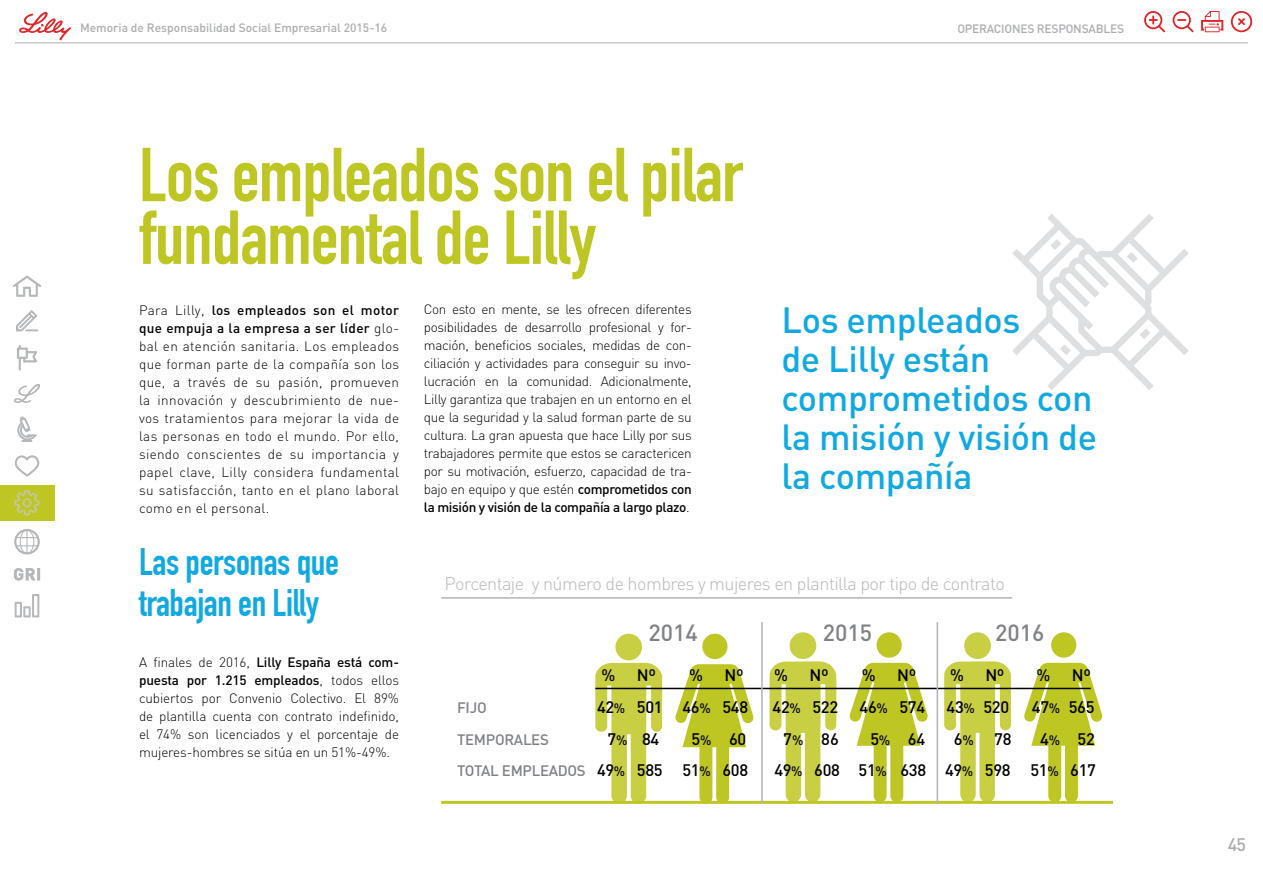
<style>
.page{position:relative;width:1263px;height:893px;background:#fff}
.page>*{position:absolute;margin:0;border:0;box-sizing:border-box;transform-origin:0 0}
.t1{font:700 75px/62.7px "DIN Condensed";letter-spacing:-.01em;color:#bec624}
.t2{font:700 37.5px/40.5px "DIN Condensed";letter-spacing:-.01em;color:#12a9e1}
.t3{font:500 36px/39px "DIN";letter-spacing:-.01em;color:#12a9e1}
.t4{font:500 23.1px "DIN";color:#808285}
.t5{font:300 18px "DIN";letter-spacing:-.03em;color:#b5b7b9}
.t6{font:500 18px "DIN";color:#acadaf}
.t7{font:500 16.5px "DIN";letter-spacing:-.02em;color:#000}
.t8{font:500 15px "DIN";letter-spacing:-.02em;color:#808285}
.t9{font:300 13.5px/18px "DIN";letter-spacing:-.01em;color:#000;text-align:justify}
.t10{font:500 12px "DIN";color:#acadaf}
.t11{font:500 12px "DIN";letter-spacing:-.02em;color:#acadaf}
.s1{font-weight:500}
.s2{font-size:13.5px}
.s3{font-size:16.5px;color:#000}
.s4{font-size:13.5px;color:#000}
</style>
<div class="page">
<hr style="left:15px;top:42px;width:1233px;height:1px;background:#acadaf">
<svg style="left:19px;top:12px;width:52px;height:28px"></svg>
<svg style="left:1144px;top:11px;width:21px;height:21px"></svg>
<svg style="left:1172px;top:11px;width:21px;height:21px"></svg>
<svg style="left:1201px;top:11px;width:22px;height:21px"></svg>
<svg style="left:1231px;top:11px;width:22px;height:21px"></svg>
<svg style="left:14px;top:384px;width:26px;height:19px"></svg>
<svg style="left:14px;top:568px;width:26px;height:13px"></svg>
<svg style="left:13px;top:275px;width:28px;height:22px"></svg>
<svg style="left:16px;top:310px;width:22px;height:21px"></svg>
<svg style="left:17px;top:345px;width:20px;height:25px"></svg>
<svg style="left:17px;top:416px;width:20px;height:26px"></svg>
<svg style="left:14px;top:529px;width:26px;height:25px"></svg>
<svg style="left:15px;top:455px;width:24px;height:22px"></svg>
<svg style="left:15px;top:594px;width:24px;height:23px"></svg>
<svg style="left:0;top:485px;width:54px;height:36px;background:#bec631"></svg>
<svg style="left:1012px;top:214px;width:177px;height:176px"></svg>
<div style="left:702px;top:634px;width:25px;height:25px;background:#bec624;border-radius:50%"></div>
<svg style="left:675px;top:664px;width:79px;height:137px"></svg>
<svg style="left:595px;top:663px;width:67px;height:138px"></svg>
<div style="left:615px;top:634px;width:27px;height:26px;background:#c9cf43;border-radius:50%"></div>
<div style="left:876px;top:632px;width:26px;height:26px;background:#bec624;border-radius:50%"></div>
<svg style="left:849px;top:663px;width:79px;height:138px"></svg>
<svg style="left:769px;top:661px;width:67px;height:140px"></svg>
<div style="left:790px;top:632px;width:26px;height:27px;background:#c9cf43;border-radius:50%"></div>
<div style="left:1051px;top:632px;width:25px;height:26px;background:#bec624;border-radius:50%"></div>
<svg style="left:1023px;top:663px;width:80px;height:138px"></svg>
<svg style="left:944px;top:661px;width:67px;height:140px"></svg>
<div style="left:964px;top:632px;width:27px;height:27px;background:#c9cf43;border-radius:50%"></div>
<hr style="left:441px;top:801px;width:672px;height:3px;background:#bec624">
<hr style="left:441px;top:597px;width:571px;height:2px;background:#b2b4b6">
<hr style="left:595px;top:688px;width:496px;height:1px;background:#000">
<hr style="left:761px;top:622px;width:2px;height:182px;background:#b2b4b6">
<hr style="left:936px;top:622px;width:2px;height:182px;background:#b2b4b6">
<p class="t10" style="left:80px;top:20px;width:309px">Memoria de Responsabilidad Social Empresarial 2015-16</p>
<p class="t11" style="left:957px;top:21px;width:168px">Operaciones Responsables</p>
<h1 class="t1" style="left:139px;top:144px;width:605px">Los empleados son el pilar fundamental de Lilly</h1>
<p class="t9" style="left:139px;top:301px;width:262px">Para Lilly, <span class="s1">los empleados son el motor que empuja a la empresa a ser líder</span> glo&shy;bal en atención sanitaria. Los empleados que forman parte de la compañía son los que, a través de su pasión, promueven la innovación y descubrimiento de nue&shy;vos tratamientos para mejorar la vida de las personas en todo el mundo. Por ello, siendo conscientes de su importancia y papel clave, Lilly considera fundamental su satisfacción, tanto en el plano laboral como en el personal.</p>
<p class="t9" style="left:424px;top:300px;width:269px">Con esto en mente, se les ofrecen diferentes posibilidades de desarrollo profesional y for&shy;mación, beneficios sociales, medidas de con&shy;ciliación y actividades para conseguir su invo&shy;lucración en la comunidad. Adicionalmente, Lilly garantiza que trabajen en un entorno en el que la seguridad y la salud forman parte de su cultura. La gran apuesta que hace Lilly por sus trabajadores permite que estos se caractericen por su motivación, esfuerzo, capacidad de tra&shy;bajo en equipo y que estén <span class="s1">comprometidos con la misión y visión de la compañía a largo plazo</span>.</p>
<h3 class="t3" style="left:781px;top:299px;width:317px">Los empleados<br>de Lilly están comprometidos con la misión y visión de la compañía</h3>
<h2 class="t2" style="left:139px;top:542px;width:201px">Las personas que trabajan en Lilly</h2>
<p class="t9" style="left:139px;top:653px;width:262px">A finales de 2016, <span class="s1">Lilly España está com&shy;puesta por 1.215 empleados</span>, todos ellos cubiertos por Convenio Colectivo. El 89% de plantilla cuenta con contrato indefinido, el 74% son licenciados y el porcentaje de mujeres-hombres se sitúa en un 51%-49%.</p>
<h3 class="t5" style="left:445px;top:573px;width:562px">Porcentaje y número de hombres y mujeres en plantilla por tipo de contrato</h3>
<h3 class="t4" style="left:648px;top:618px;width:51px">2014</h3>
<h3 class="t4" style="left:823px;top:618px;width:51px">2015</h3>
<h3 class="t4" style="left:995px;top:618px;width:51px">2016</h3>
<p class="t7" style="left:601px;top:665px;width:15px">%</p>
<p class="t7" style="left:637px;top:665px;width:21px">Nº</p>
<p class="t7" style="left:689px;top:665px;width:15px">%</p>
<p class="t7" style="left:724px;top:665px;width:21px">Nº</p>
<p class="t7" style="left:774px;top:665px;width:15px">%</p>
<p class="t7" style="left:810px;top:665px;width:21px">Nº</p>
<p class="t7" style="left:862px;top:665px;width:15px">%</p>
<p class="t7" style="left:897px;top:665px;width:21px">Nº</p>
<p class="t7" style="left:950px;top:665px;width:15px">%</p>
<p class="t7" style="left:985px;top:665px;width:21px">Nº</p>
<p class="t7" style="left:1036px;top:665px;width:15px">%</p>
<p class="t7" style="left:1072px;top:665px;width:21px">Nº</p>
<p class="t8" style="left:457px;top:698px;width:29px">Fijo</p>
<p class="t7" style="left:597px;top:696px;width:153px">42<span class="s2">%</span> 501 46<span class="s2">%</span> 548</p>
<p class="t7" style="left:772px;top:696px;width:67px">42<span class="s2">%</span> 522</p>
<p class="t7" style="left:859px;top:696px;width:67px">46<span class="s2">%</span> 574</p>
<p class="t7" style="left:946px;top:696px;width:64px">43<span class="s2">%</span> 520</p>
<p class="t7" style="left:1032px;top:696px;width:64px">47<span class="s2">%</span> 565</p>
<p class="t8" style="left:457px;top:729px;width:93px">Tem porales</p>
<p class="t7" style="left:608px;top:728px;width:53px">7<span class="s2">%</span> 84</p>
<p class="t7" style="left:692px;top:728px;width:56px">5<span class="s2">%</span> 60</p>
<p class="t7" style="left:783px;top:728px;width:57px">7<span class="s2">%</span> 86</p>
<p class="t7" style="left:870px;top:728px;width:56px">5<span class="s2">%</span> 64</p>
<p class="t7" style="left:954px;top:728px;width:59px">6<span class="s2">%</span> 78</p>
<p class="t7" style="left:1040px;top:728px;width:56px">4<span class="s2">%</span> 52</p>
<p class="t8" style="left:457px;top:761px;width:292px">Total Em pleados <span class="s3">49</span><span class="s4">%</span> <span class="s3">585 51</span><span class="s4">%</span> <span class="s3">608</span></p>
<p class="t7" style="left:774px;top:759px;width:323px">49<span class="s2">%</span> 608 51<span class="s2">%</span> 638 49<span class="s2">%</span> 598 51<span class="s2">%</span> 617</p>
<h3 class="t6" style="left:1228px;top:833px;width:20px">45</h3>
</div>
